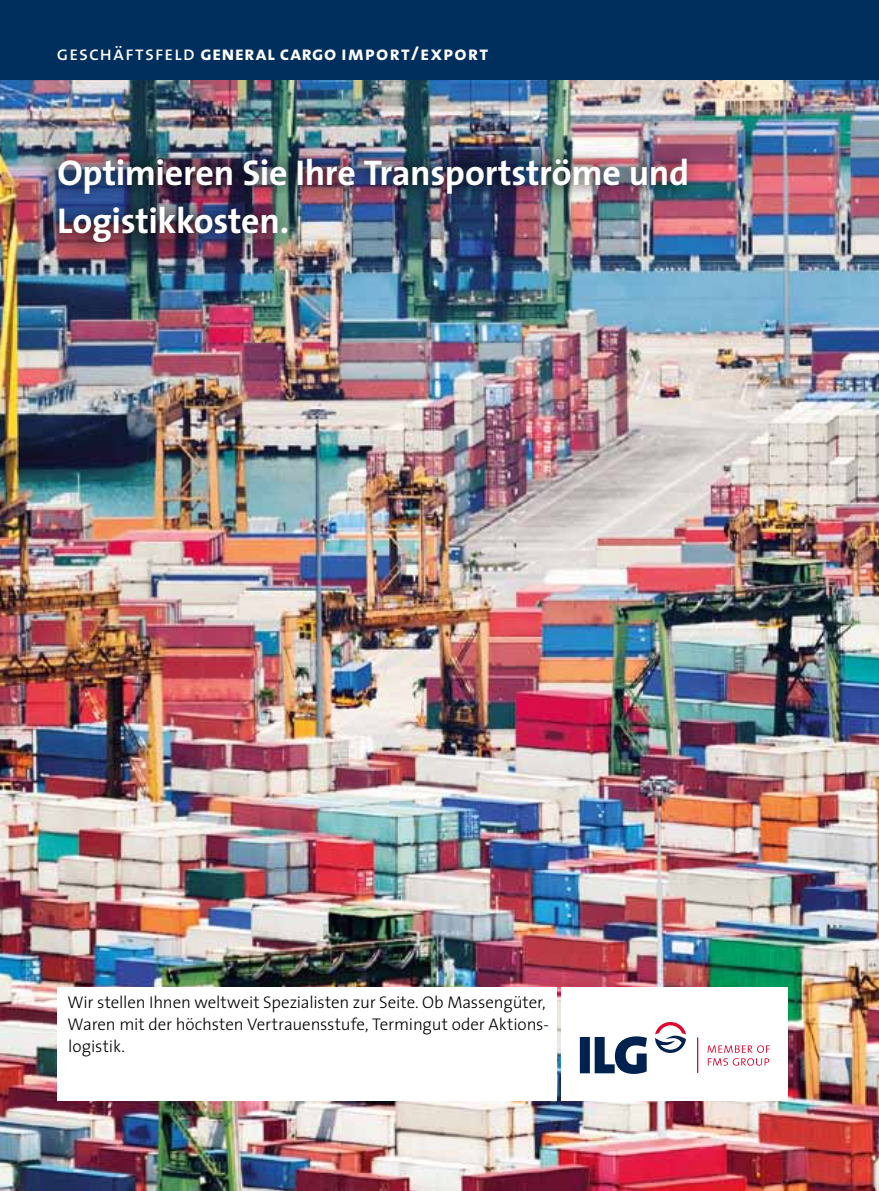
<style>
.page{position:relative;width:879px;height:1191px;background:#fff}
.page>*{position:absolute;margin:0;border:0;box-sizing:border-box;transform-origin:0 0}
.t1{font:700 36px/48px "The Sans";letter-spacing:-.01em;color:#fff}
.t2{font:20px "The Sans Bold Caps";letter-spacing:.04em;color:#fff}
.t3{font:300 17px/22px "The Sans";letter-spacing:-.01em;color:#000}
.s1{font-family:"The Sans Caps"}
</style>
<div class="page">
<img style="left:0;top:79px;width:879px;height:1112px">
<div style="left:561px;top:986px;width:227px;height:114px;background:#fff"></div>
<svg style="left:580px;top:1036px;width:67px;height:38px"></svg>
<svg style="left:655px;top:1022px;width:31px;height:31px"></svg>
<hr style="left:697px;top:1037px;width:1px;height:36px;background:#dd042d">
<svg style="left:708px;top:1058px;width:62px;height:7px"></svg>
<svg style="left:707px;top:1045px;width:63px;height:7px"></svg>
<div style="left:57px;top:986px;width:499px;height:114px;background:#fff"></div>
<img style="left:34px;top:140px;width:665px;height:120px">
<div style="left:0;top:0;width:879px;height:79px;background:#002f5d"></div>
<p class="t2" style="left:57px;top:36px;width:433px"><span class="s1">geschäftsfeld</span> general cargo import/export</p>
<h1 class="t1" style="left:57px;top:148px;width:633px">Optimieren Sie Ihre Transportströme und<br>Logistikkosten.</h1>
<p class="t3" style="left:67px;top:990px;width:483px">Wir stellen Ihnen weltweit Spezialisten zur Seite. Ob Massengüter,<br>Waren mit der höchsten Vertrauensstufe, Termingut oder Aktions&shy;logistik.</p>
</div>
